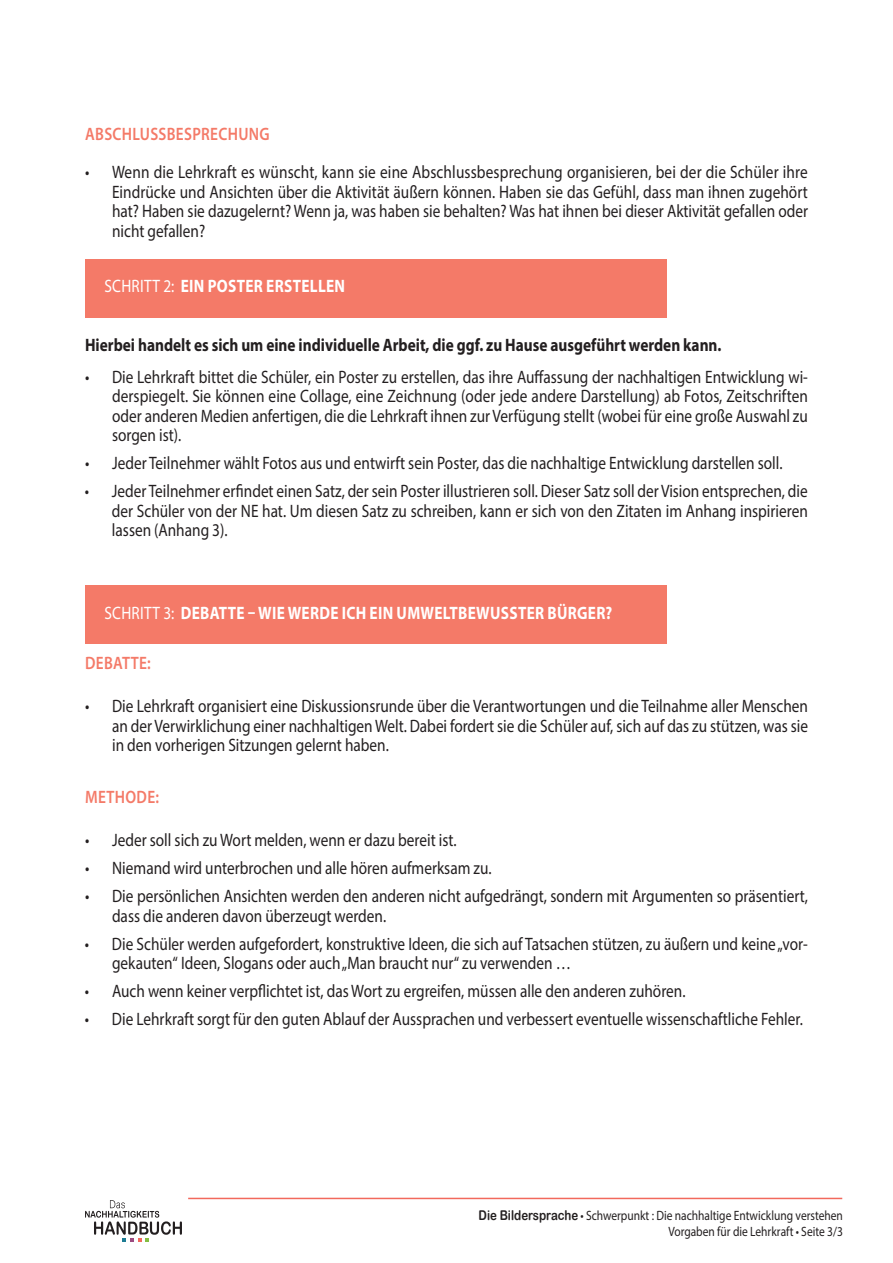
<style>
.page{position:relative;width:893px;height:1263px;background:#fff}
.page>*{position:absolute;margin:0;border:0;box-sizing:border-box;transform-origin:0 0}
.t1{font:18px/19.5px "Myriad Pro";color:#231f20;text-align:justify;scale:.85 1}
.t2{font:700 18px "Myriad Pro";color:#231f20;scale:.85 1}
.t3{font:700 18px "Myriad Pro";letter-spacing:.02em;color:#fff;scale:.85 1}
.t4{font:600 18px "Myriad Pro";letter-spacing:.02em;color:#f47a68;scale:.85 1}
.t5{font:18px "Myriad Pro";letter-spacing:.02em;color:#fff;scale:.85 1}
.t6{font:13.5px/16px "Myriad Pro";color:#231f20;text-align:right;scale:.85 1}
.s1{font-weight:400}
.s2{font-family:"Arial Rounded MT Bold"}
</style>
<div class="page">
<hr style="left:188px;top:1198px;width:654px;height:1px;background:#f2695d">
<svg style="left:85px;top:1200px;width:97px;height:41px"></svg>
<div style="left:85px;top:259px;width:581px;height:58px;background:#f47a68"></div>
<div style="left:85px;top:586px;width:581px;height:58px;background:#f47a68"></div>
<p class="t4" style="left:85px;top:122px;width:219px">ABSCHLUSSBESPRECHUNG</p>
<p class="t1" style="left:112px;top:162px;width:820px;text-indent:-27px">• Wenn die Lehrkraft es wünscht, kann sie eine Abschlussbesprechung organisieren, bei der die Schüler ihre Eindrücke und Ansichten über die Aktivität äußern können. Haben sie das Gefühl, dass man ihnen zugehört hat? Haben sie dazugelernt? Wenn ja, was haben sie behalten? Was hat ihnen bei dieser Aktivität gefallen oder nicht gefallen?</p>
<p class="t5" style="left:104px;top:275px;width:29px">Schritt</p>
<p class="t3" style="left:163px;top:275px;width:215px"><span class="s1">2:</span> Ein Poster erstellen</p>
<p class="t2" style="left:85px;top:333px;width:750px">Hierbei handelt es sich um eine individuelle Arbeit, die ggf. zu Hause ausgeführt werden kann.</p>
<p class="t1" style="left:112px;top:367px;width:820px;text-indent:-27px">• Die Lehrkraft bittet die Schüler, ein Poster zu erstellen, das ihre Auffassung der nachhaltigen Entwicklung wi&shy;derspiegelt. Sie können eine Collage, eine Zeichnung (oder jede andere Darstellung) ab Fotos, Zeitschriften oder anderen Medien anfertigen, die die Lehrkraft ihnen zur Verfügung stellt (wobei für eine große Auswahl zu sorgen ist).</p>
<p class="t1" style="left:85px;top:453px;width:822px">• Jeder Teilnehmer wählt Fotos aus und entwirft sein Poster, das die nachhaltige Entwicklung darstellen soll.</p>
<p class="t1" style="left:112px;top:481px;width:820px;text-indent:-27px">• Jeder Teilnehmer erfindet einen Satz, der sein Poster illustrieren soll. Dieser Satz soll der Vision entsprechen, die der Schüler von der NE hat. Um diesen Satz zu schreiben, kann er sich von den Zitaten im Anhang inspirieren lassen (Anhang 3).</p>
<p class="t5" style="left:104px;top:602px;width:29px">Schritt</p>
<p class="t3" style="left:163px;top:601px;width:381px"><span class="s1">3:</span> Debatte – Wie werde ich ein umweltbewuss</p>
<p class="t3" style="left:518px;top:601px;width:112px">ter Bürger?</p>
<p class="t4" style="left:85px;top:652px;width:79px">DE BATTE:</p>
<p class="t1" style="left:112px;top:696px;width:820px;text-indent:-27px">• Die Lehrkraft organisiert eine Diskussionsrunde über die Verantwortungen und die Teilnahme aller Menschen an der Verwirklichung einer nachhaltigen Welt. Dabei fordert sie die Schüler auf, sich auf das zu stützen, was sie in den vorherigen Sitzungen gelernt haben.</p>
<p class="t4" style="left:85px;top:786px;width:88px">METHODE:</p>
<p class="t1" style="left:85px;top:830px;width:439px">• Jeder soll sich zu Wort melden, wenn er dazu bereit ist.</p>
<p class="t1" style="left:85px;top:858px;width:480px">• Niemand wird unterbrochen und alle hören aufmerksam zu.</p>
<p class="t1" style="left:112px;top:886px;width:820px;text-indent:-27px">• Die persönlichen Ansichten werden den anderen nicht aufgedrängt, sondern mit Argumenten so präsentiert, dass die anderen davon überzeugt werden.</p>
<p class="t1" style="left:112px;top:934px;width:820px;text-indent:-27px">• Die Schüler werden aufgefordert, konstruktive Ideen, die sich auf Tatsachen stützen, zu äußern und keine„vor&shy;gekauten“ Ideen, Slogans oder auch„Man braucht nur“ zu verwenden …</p>
<p class="t1" style="left:85px;top:981px;width:708px">• Auch wenn keiner verpflichtet ist, das Wort zu ergreifen, müssen alle den anderen zuhören.</p>
<p class="t1" style="left:85px;top:1009px;width:846px">• Die Lehrkraft sorgt für den guten Ablauf der Aussprachen und verbessert eventuelle wissenschaftliche Fehler.</p>
<p class="t6" style="left:479px;top:1207px;width:430px"><span class="s2">Die Bildersprache</span> • Schwerpunkt : Die nachhaltige Entwicklung verstehen<br>Vorgaben für die Lehrkraft • Seite 3/3</p>
</div>
